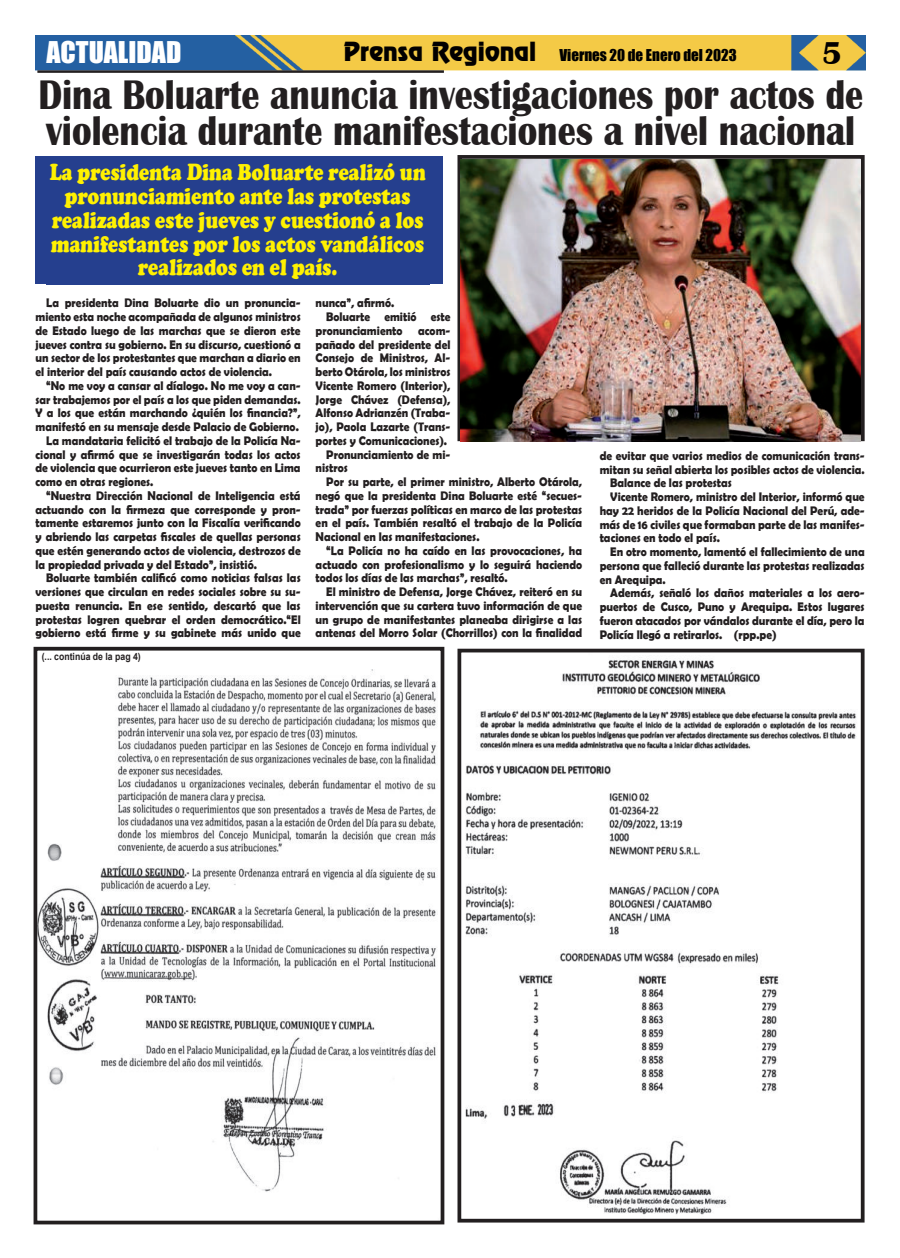
<style>
.page{position:relative;width:900px;height:1258px;background:#fff}
.page>*{position:absolute;margin:0;border:0;box-sizing:border-box;transform-origin:0 0}
.t1{font:700 42.5px/36.2px "Britannic";color:#231f20;scale:.85 1}
.t2{font:700 32.5px "Britannic";color:#020000}
.t3{font:27.5px "Impact";color:#fff}
.t4{font:900 23.75px/23.8px "Cooper";color:#fff101;text-align:center;scale:.81 1}
.t5{font:15px "Impact";color:#000}
.t6{font:700 12.5px/13.8px "Berlin Sans FB Demi";color:#231f20;text-align:justify;scale:.91 1}
.t7{font:700 10px "Arial";color:#231f20;scale:.87 1}
.s1{font-family:"Renfrew Normal";font-size:23.75px;color:#020000}
</style>
<div class="page">
<img style="left:35px;top:35px;width:831px;height:36px">
<hr style="left:37px;top:70px;width:407px;height:3px;background:#231f20">
<img style="left:39px;top:669px;width:399px;height:523px">
<div style="left:34px;top:647px;width:410px;height:577px;border:4px solid #231f20"></div>
<div style="left:458px;top:155px;width:407px;height:286px;border:4px solid #231f20"></div>
<div style="left:35px;top:156px;width:408px;height:128px;background:#253f8e"></div>
<div style="left:46px;top:164px;width:383px;height:121px;background:#253f8e"></div>
<img style="left:465px;top:657px;width:392px;height:558px">
<div style="left:458px;top:649px;width:407px;height:573px;border:4px solid #231f20"></div>
<img style="left:461px;top:159px;width:399px;height:282px">
<h3 class="t3" style="left:46px;top:37px;width:136px">ACTUALIDAD</h3>
<p class="t5" style="left:343px;top:47px;width:395px"><span class="s1">Prensa Regional</span> Viernes 20 de Enero del 2023</p>
<h2 class="t2" style="left:822px;top:42px;width:21px">5</h2>
<h1 class="t1" style="left:38px;top:80px;width:972px">Dina Boluarte anuncia investigaciones por actos de violencia durante manifestaciones a nivel nacional</h1>
<h3 class="t4" style="left:49px;top:162px;width:467px">La presidenta Dina Boluarte realizó un pronunciamiento ante las protestas realizadas este jueves y cuestionó a los manifestantes por los actos vandálicos realizados en el país.</h3>
<p class="t6" style="left:36px;top:297px;width:293px;text-indent:11px">La presidenta Dina Boluarte dio un pronuncia&shy;miento esta noche acompañada de algunos ministros de Estado luego de las marchas que se dieron este jueves contra su gobierno. En su discurso, cuestionó a un sector de los protestantes que marchan a diario en el interior del país causando actos de violencia.</p>
<p class="t6" style="left:46px;top:379px;width:281px">“No me voy a cansar al díalogo. No me voy a can-</p>
<p class="t6" style="left:36px;top:393px;width:293px">sar trabajemos por el país a los que piden demandas.</p>
<p class="t6" style="left:36px;top:406px;width:293px">Y a los que están marchando ¿quién los financia?”,</p>
<p class="t6" style="left:36px;top:421px;width:291px">manifestó en su mensaje desde Palacio de Gobierno.</p>
<p class="t6" style="left:46px;top:434px;width:281px">La mandataria felicitó el trabajo de la Policía Na-</p>
<p class="t6" style="left:36px;top:447px;width:293px">cional y afirmó que se investigarán todas los actos</p>
<p class="t6" style="left:36px;top:462px;width:293px">de violencia que ocurrieron este jueves tanto en Lima</p>
<p class="t6" style="left:36px;top:475px;width:131px">como en otras regiones.</p>
<p class="t6" style="left:46px;top:489px;width:281px">“Nuestra Dirección Nacional de Inteligencia está</p>
<p class="t6" style="left:36px;top:502px;width:293px">actuando con la firmeza que corresponde y pron-</p>
<p class="t6" style="left:36px;top:516px;width:293px">tamente estaremos junto con la Fiscalía verificando</p>
<p class="t6" style="left:36px;top:530px;width:293px">y abriendo las carpetas fiscales de quellas personas</p>
<p class="t6" style="left:36px;top:544px;width:293px">que estén generando actos de violencia, destrozos de</p>
<p class="t6" style="left:36px;top:558px;width:245px">la propiedad privada y del Estado”, insistió.</p>
<p class="t6" style="left:46px;top:571px;width:281px">Boluarte también calificó como noticias falsas las</p>
<p class="t6" style="left:36px;top:586px;width:293px">versiones que circulan en redes sociales sobre su su-</p>
<p class="t6" style="left:36px;top:599px;width:293px">puesta renuncia. En ese sentido, descartó que las</p>
<p class="t6" style="left:36px;top:612px;width:293px">protestas logren quebrar el orden democrático.“El</p>
<p class="t6" style="left:36px;top:626px;width:293px">gobierno está firme y su gabinete más unido que</p>
<p class="t7" style="left:42px;top:653px;width:115px">(... continúa de la pag 4)</p>
<p class="t6" style="left:316px;top:296px;width:88px">nunca”, afirmó.</p>
<p class="t6" style="left:326px;top:311px;width:138px">Boluarte emitió este</p>
<p class="t6" style="left:316px;top:324px;width:97px">pronunciamiento</p>
<p class="t6" style="left:418px;top:324px;width:37px">acom-</p>
<p class="t6" style="left:316px;top:338px;width:150px">pañado del presidente del</p>
<p class="t6" style="left:316px;top:352px;width:150px">Consejo de Ministros, Al-</p>
<p class="t6" style="left:316px;top:366px;width:150px">berto Otárola, los ministros</p>
<p class="t6" style="left:316px;top:379px;width:150px">Vicente Romero (Interior),</p>
<p class="t6" style="left:316px;top:392px;width:150px">Jorge Chávez (Defensa),</p>
<p class="t6" style="left:316px;top:407px;width:150px">Alfonso Adrianzén (Traba-</p>
<p class="t6" style="left:316px;top:421px;width:150px">jo), Paola Lazarte (Trans-</p>
<p class="t6" style="left:316px;top:434px;width:146px">portes y Comunicaciones).</p>
<p class="t6" style="left:326px;top:448px;width:138px">Pronunciamiento de mi-</p>
<p class="t6" style="left:316px;top:462px;width:37px">nistros</p>
<p class="t6" style="left:326px;top:476px;width:283px">Por su parte, el primer ministro, Alberto Otárola,</p>
<p class="t6" style="left:316px;top:489px;width:294px">negó que la presidenta Dina Boluarte esté “secues-</p>
<p class="t6" style="left:316px;top:503px;width:294px">trada” por fuerzas políticas en marco de las protestas</p>
<p class="t6" style="left:316px;top:517px;width:294px">en el país. También resaltó el trabajo de la Policía</p>
<p class="t6" style="left:316px;top:531px;width:182px">Nacional en las manifestaciones.</p>
<p class="t6" style="left:326px;top:544px;width:283px">“La Policía no ha caído en las provocaciones, ha</p>
<p class="t6" style="left:316px;top:557px;width:294px">actuado con profesionalismo y lo seguirá haciendo</p>
<p class="t6" style="left:316px;top:572px;width:213px">todos los días de las marchas”, resaltó.</p>
<p class="t6" style="left:326px;top:585px;width:283px">El ministro de Defensa, Jorge Chávez, reiteró en su</p>
<p class="t6" style="left:316px;top:599px;width:294px">intervención que su cartera tuvo información de que</p>
<p class="t6" style="left:316px;top:612px;width:294px">un grupo de manifestantes planeaba dirigirse a las</p>
<p class="t6" style="left:316px;top:626px;width:294px">antenas del Morro Solar (Chorrillos) con la finalidad</p>
<p class="t6" style="left:600px;top:449px;width:293px">de evitar que varios medios de comunicación trans-</p>
<p class="t6" style="left:600px;top:463px;width:293px">mitan su señal abierta los posibles actos de violencia.</p>
<p class="t6" style="left:610px;top:477px;width:135px">Balance de las protestas</p>
<p class="t6" style="left:610px;top:490px;width:281px">Vicente Romero, ministro del Interior, informó que</p>
<p class="t6" style="left:600px;top:504px;width:293px">hay 22 heridos de la Policía Nacional del Perú, ade-</p>
<p class="t6" style="left:600px;top:517px;width:293px">más de 16 civiles que formaban parte de las manifes-</p>
<p class="t6" style="left:600px;top:532px;width:134px">taciones en todo el país.</p>
<p class="t6" style="left:610px;top:545px;width:281px">En otro momento, lamentó el fallecimiento de una</p>
<p class="t6" style="left:600px;top:559px;width:293px">persona que falleció durante las protestas realizadas</p>
<p class="t6" style="left:600px;top:573px;width:74px">en Arequipa.</p>
<p class="t6" style="left:610px;top:587px;width:281px">Además, señaló los daños materiales a los aero-</p>
<p class="t6" style="left:600px;top:600px;width:293px">puertos de Cusco, Puno y Arequipa. Estos lugares</p>
<p class="t6" style="left:600px;top:614px;width:293px">fueron atacados por vándalos durante el día, pero la</p>
<p class="t6" style="left:600px;top:627px;width:196px">Policía llegó a retirarlos. (rpp.pe)</p>
</div>
